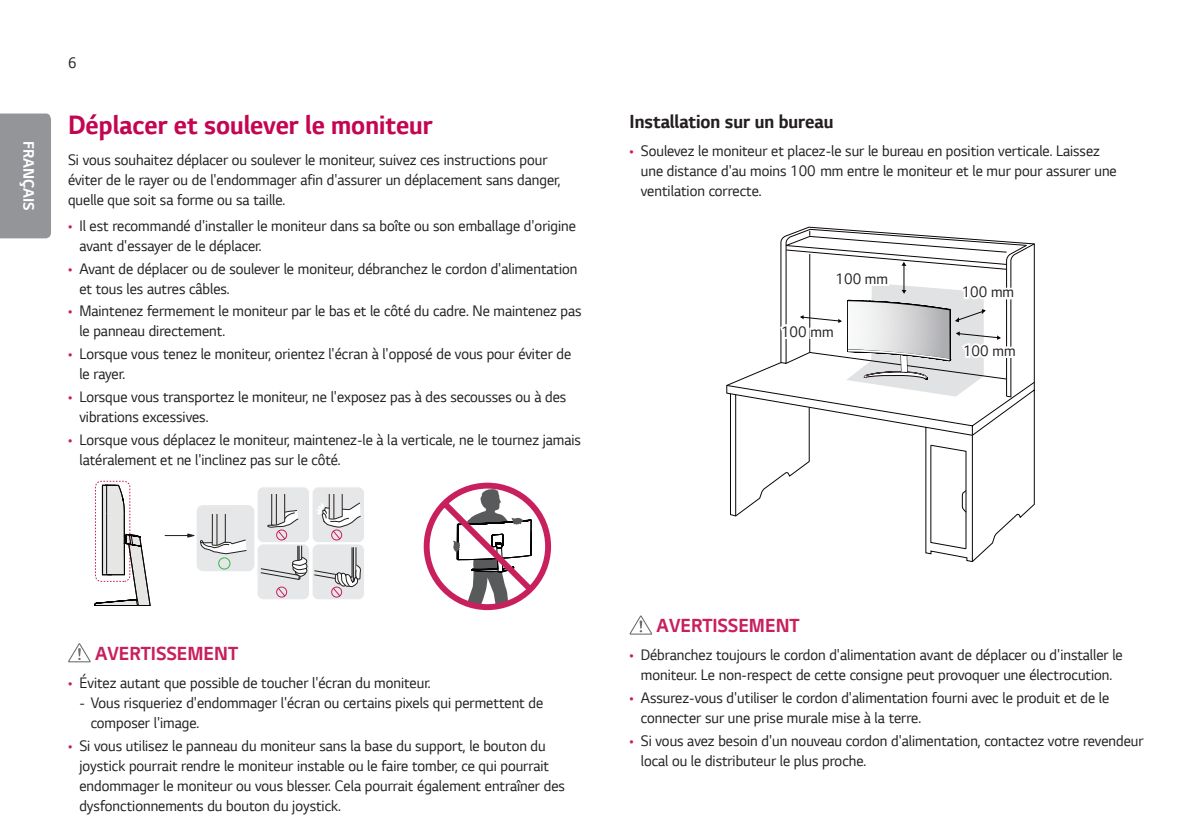
<style>
.page{position:relative;width:1191px;height:840px;background:#fff}
.page>*{position:absolute;margin:0;border:0;box-sizing:border-box;transform-origin:0 0}
.Title2{font:700 28px "LG Smart";color:#c30552;scale:.95 1}
.Warning{font:700 20px "LG Smart";color:#c8205d;scale:.95 1}
.Title3{font:700 20px "LG Smart";color:#231f20;scale:.95 1}
.Body{font:16px/20px "LG Smart";color:#231f20;scale:.95 1}
.t1{font:700 16px "LG Smart";color:#fff;scale:.95 1}
.s1{color:#c8205d}
</style>
<div class="page">
<div style="left:0;top:113px;width:51px;height:125px;background:#939598"></div>
<div style="left:197px;top:505px;width:57px;height:66px;background:#e6e7e9;border-radius:6px"></div>
<svg style="left:165px;top:533px;width:29px;height:4px"></svg>
<div style="left:218px;top:557px;width:12px;height:12px;border:1px solid #3ab54a;border-radius:50%"></div>
<div style="left:257px;top:487px;width:52px;height:55px;background:#e6e7e9;border-radius:6px"></div>
<div style="left:312px;top:487px;width:52px;height:55px;background:#e6e7e9;border-radius:6px"></div>
<div style="left:257px;top:544px;width:52px;height:55px;background:#e6e7e9;border-radius:6px"></div>
<div style="left:312px;top:544px;width:52px;height:55px;background:#e6e7e9;border-radius:6px"></div>
<svg style="left:200px;top:514px;width:47px;height:40px"></svg>
<div style="left:268px;top:487px;width:20px;height:6px;background:#edeeef"></div>
<svg style="left:260px;top:488px;width:101px;height:109px"></svg>
<hr style="left:326px;top:489px;width:20px;height:4px;background:#e7e6e6">
<svg style="left:94px;top:484px;width:56px;height:121px"></svg>
<svg style="left:424px;top:482px;width:127px;height:127px"></svg>
<svg style="left:68px;top:643px;width:23px;height:19px"></svg>
<svg style="left:726px;top:227px;width:308px;height:286px"></svg>
<svg style="left:730px;top:229px;width:296px;height:332px"></svg>
<svg style="left:629px;top:615px;width:23px;height:19px"></svg>
<p class="t1" style="left:39px;top:141px;width:75px;rotate:90deg">FRANÇAIS</p>
<p class="Body" style="left:68px;top:52px;width:11px">6</p>
<p class="Title2" style="left:68px;top:105px;width:385px">Déplacer et soulever le moniteur</p>
<p class="Body" style="left:68px;top:149px;width:520px">Si vous souhaitez déplacer ou soulever le moniteur, suivez ces instructions pour éviter de le rayer ou de l'endommager afin d'assurer un déplacement sans danger, quelle que soit sa forme ou sa taille.</p>
<p class="Body" style="left:79px;top:215px;width:524px;text-indent:-11px"><span class="s1">•</span> Il est recommandé d'installer le moniteur dans sa boîte ou son emballage d'origine avant d'essayer de le déplacer.</p>
<p class="Body" style="left:79px;top:258px;width:526px;text-indent:-11px"><span class="s1">•</span> Avant de déplacer ou de soulever le moniteur, débranchez le cordon d'alimentation et tous les autres câbles.</p>
<p class="Body" style="left:79px;top:300px;width:530px;text-indent:-11px"><span class="s1">•</span> Maintenez fermement le moniteur par le bas et le côté du cadre. Ne maintenez pas le panneau directement.</p>
<p class="Body" style="left:79px;top:343px;width:519px;text-indent:-11px"><span class="s1">•</span> Lorsque vous tenez le moniteur, orientez l'écran à l'opposé de vous pour éviter de le rayer.</p>
<p class="Body" style="left:79px;top:386px;width:514px;text-indent:-11px"><span class="s1">•</span> Lorsque vous transportez le moniteur, ne l'exposez pas à des secousses ou à des vibrations excessives.</p>
<p class="Body" style="left:79px;top:429px;width:529px;text-indent:-11px"><span class="s1">•</span> Lorsque vous déplacez le moniteur, maintenez-le à la verticale, ne le tournez jamais latéralement et ne l'inclinez pas sur le côté.</p>
<p class="Title3" style="left:629px;top:108px;width:216px">Installation sur un bureau</p>
<p class="Body" style="left:641px;top:140px;width:502px;text-indent:-11px"><span class="s1">•</span> Soulevez le moniteur et placez-le sur le bureau en position verticale. Laissez une distance d'au moins 100 mm entre le moniteur et le mur pour assurer une ventilation correcte.</p>
<p class="Body" style="left:835px;top:268px;width:57px">100 mm</p>
<p class="Body" style="left:781px;top:321px;width:57px">100 mm</p>
<p class="Body" style="left:961px;top:281px;width:57px">100 mm</p>
<p class="Body" style="left:963px;top:340px;width:57px">100 mm</p>
<p class="Warning" style="left:95px;top:639px;width:152px">AVERTISSEMENT</p>
<p class="Body" style="left:68px;top:672px;width:383px"><span class="s1">•</span> Évitez autant que possible de toucher l'écran du moniteur.</p>
<p class="Body" style="left:91px;top:692px;width:478px;text-indent:-11px">- Vous risqueriez d'endommager l'écran ou certains pixels qui permettent de composer l'image.</p>
<p class="Body" style="left:79px;top:734px;width:512px;text-indent:-11px"><span class="s1">•</span> Si vous utilisez le panneau du moniteur sans la base du support, le bouton du joystick pourrait rendre le moniteur instable ou le faire tomber, ce qui pourrait endommager le moniteur ou vous blesser. Cela pourrait également entraîner des dysfonctionnements du bouton du joystick.</p>
<p class="Warning" style="left:656px;top:611px;width:152px">AVERTISSEMENT</p>
<p class="Body" style="left:629px;top:644px;width:520px;text-align:center"><span class="s1">•</span> Débranchez toujours le cordon d'alimentation avant de déplacer ou d'installer le moniteur. Le non-respect de cette consigne peut provoquer une électrocution.</p>
<p class="Body" style="left:641px;top:687px;width:494px;text-indent:-11px"><span class="s1">•</span> Assurez-vous d'utiliser le cordon d'alimentation fourni avec le produit et de le connecter sur une prise murale mise à la terre.</p>
<p class="Body" style="left:641px;top:730px;width:531px;text-indent:-11px"><span class="s1">•</span> Si vous avez besoin d'un nouveau cordon d'alimentation, contactez votre revendeur local ou le distributeur le plus proche.</p>
</div>
